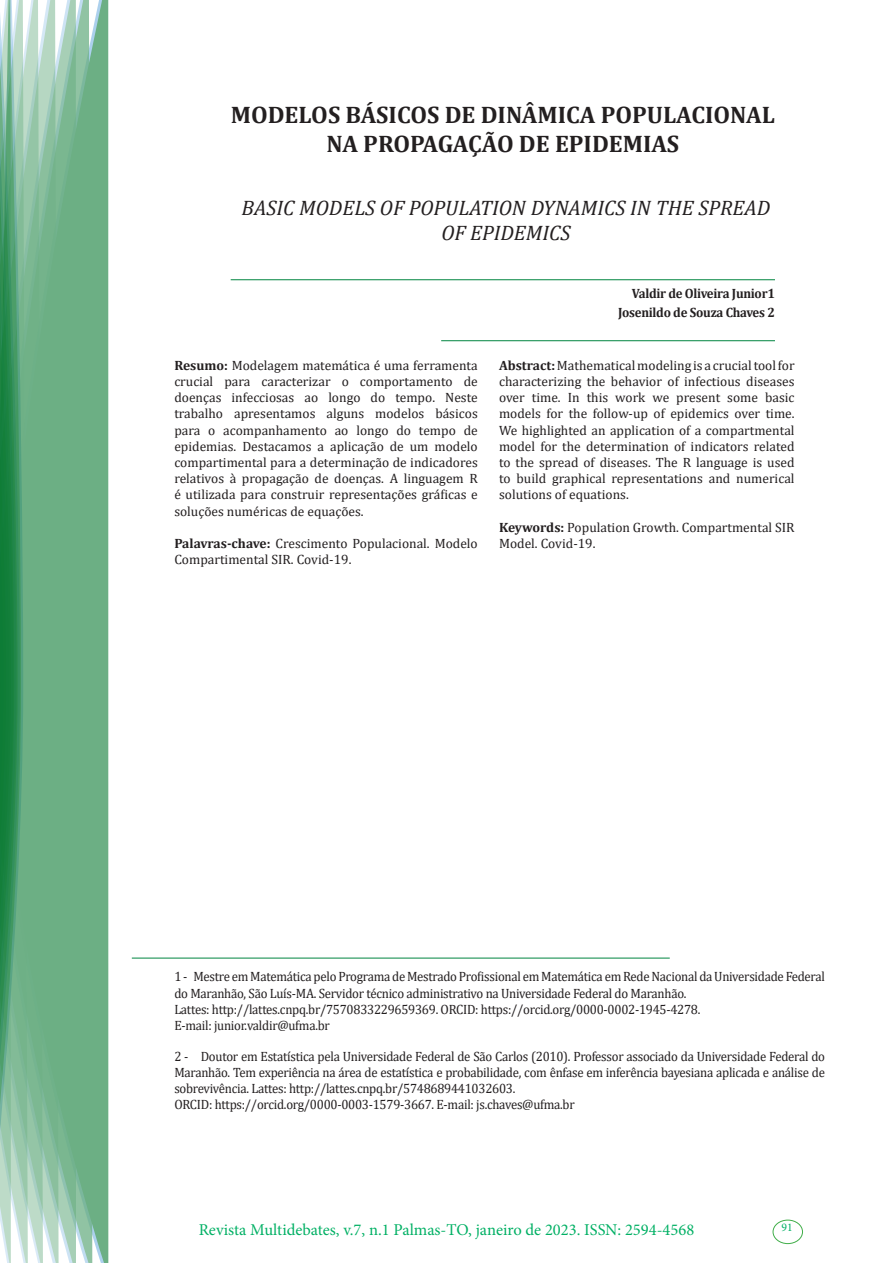
<style>
.page{position:relative;width:893px;height:1263px;background:#fff}
.page>*{position:absolute;margin:0;border:0;box-sizing:border-box;transform-origin:0 0}
.t1{font:700 24px/28.8px "Cambria";color:#231f20;text-align:center}
.t2{font:italic 21px/25.2px "Cambria";color:#231f20;text-align:center}
.t3{font:16.5px "Minion Pro";color:#00b064}
.Currículo{font:13.5px/16.2px "Cambria";letter-spacing:-.02em;color:#231f20;text-align:justify}
.Currículo-2{font:13.5px/16.2px "Cambria";letter-spacing:-.02em;color:#231f20;scale:.95 1}
.Currículo-3{font:13.5px/16.2px "Cambria";color:#231f20}
.Autores{font:700 13.5px "Cambria";letter-spacing:-.02em;color:#231f20;scale:.95 1}
.t4{font:11.7px "Minion Pro";color:#00b064}
.s1{font-weight:700}
</style>
<div class="page">
<div style="left:95px;top:0;width:14px;height:1263px;background:#6caf84"></div>
<svg style="left:79px;top:0;width:16px;height:1263px;background:#71b289"></svg>
<svg style="left:62px;top:0;width:17px;height:1263px;background:#75b48c"></svg>
<svg style="left:45px;top:0;width:17px;height:1263px;background:#7cb792"></svg>
<svg style="left:30px;top:0;width:15px;height:1263px;background:#80ba96"></svg>
<svg style="left:0;top:0;width:30px;height:1263px;background:#61a97f"></svg>
<div style="left:772px;top:1219px;width:31px;height:25px;border:1px solid #40ae49;border-radius:50%"></div>
<hr style="left:132px;top:958px;width:538px;height:1px;background:#008540">
<hr style="left:231px;top:279px;width:544px;height:1px;background:#008540">
<hr style="left:441px;top:340px;width:334px;height:1px;background:#008540">
<p class="t1" style="left:231px;top:100px;width:546px">MODELOS BÁSICOS DE DINÂMICA POPULACIONAL<br>NA PROPAGAÇÃO DE EPIDEMIAS</p>
<p class="t2" style="left:242px;top:194px;width:530px">BASIC MODELS OF POPULATION DYNAMICS IN THE SPREAD<br>OF EPIDEMICS</p>
<p class="Currículo" style="left:174px;top:357px;width:305px"><span class="s1">Resumo:</span> Modelagem matemática é uma ferramenta crucial para caracterizar o comportamento de doenças infecciosas ao longo do tempo. Neste trabalho apresentamos alguns modelos básicos para o acompanhamento ao longo do tempo de epidemias. Destacamos a aplicação de um modelo compartimental para a determinação de indicadores relativos à propagação de doenças. A linguagem R é utilizada para construir representações gráficas e soluções numéricas de equações.</p>
<p class="Currículo-3" style="left:174px;top:535px;width:305px"><span class="s1">Palavras-chave:</span> Crescimento Populacional. Modelo<br>Compartimental SIR. Covid-19.</p>
<p class="Autores" style="left:632px;top:283px;width:152px">Valdir de Oliveira Junior1</p>
<p class="Autores" style="left:618px;top:303px;width:167px">Josenildo de Souza Chaves 2</p>
<p class="Currículo" style="left:499px;top:357px;width:297px"><span class="s1">Abstract:</span> Mathematical modeling is a crucial tool for characterizing the behavior of infectious diseases over time. In this work we present some basic models for the follow-up of epidemics over time.<br>We highlighted an application of a compartmental model for the determination of indicators related to the spread of diseases. The R language is used to build graphical representations and numerical solutions of equations.</p>
<p class="Currículo-3" style="left:499px;top:519px;width:297px"><span class="s1">Keywords:</span> Population Growth. Compartmental SIR<br>Model. Covid-19.</p>
<p class="Currículo-2" style="left:174px;top:968px;width:686px">1 - Mestre em Matemática pelo Programa de Mestrado Profissional em Matemática em Rede Nacional da Universidade Federal do Maranhão, São Luís-MA. Servidor técnico administrativo na Universidade Federal do Maranhão.</p>
<p class="Currículo-2" style="left:174px;top:1001px;width:555px">Lattes: http://lattes.cnpq.br/7570833229659369. ORCID: https://orcid.org/0000-0002-1945-4278.</p>
<p class="Currículo-2" style="left:174px;top:1017px;width:165px">E-mail: junior.valdir@ufma.br</p>
<p class="Currículo-2" style="left:174px;top:1048px;width:686px;text-align:justify">2 - Doutor em Estatística pela Universidade Federal de São Carlos (2010). Professor associado da Universidade Federal do Maranhão. Tem experiência na área de estatística e probabilidade, com ênfase em inferência bayesiana aplicada e análise de sobrevivência. Lattes: http://lattes.cnpq.br/5748689441032603.</p>
<p class="Currículo-2" style="left:174px;top:1097px;width:423px">ORCID: https://orcid.org/0000-0003-1579-3667. E-mail: js.chaves@ufma.br</p>
<p class="t3" style="left:199px;top:1218px;width:497px">Revista Multidebates, v.7, n.1 Palmas-TO, janeiro de 2023. ISSN: 2594-4568</p>
<p class="t4" style="left:781px;top:1219px;width:13px">91</p>
</div>
